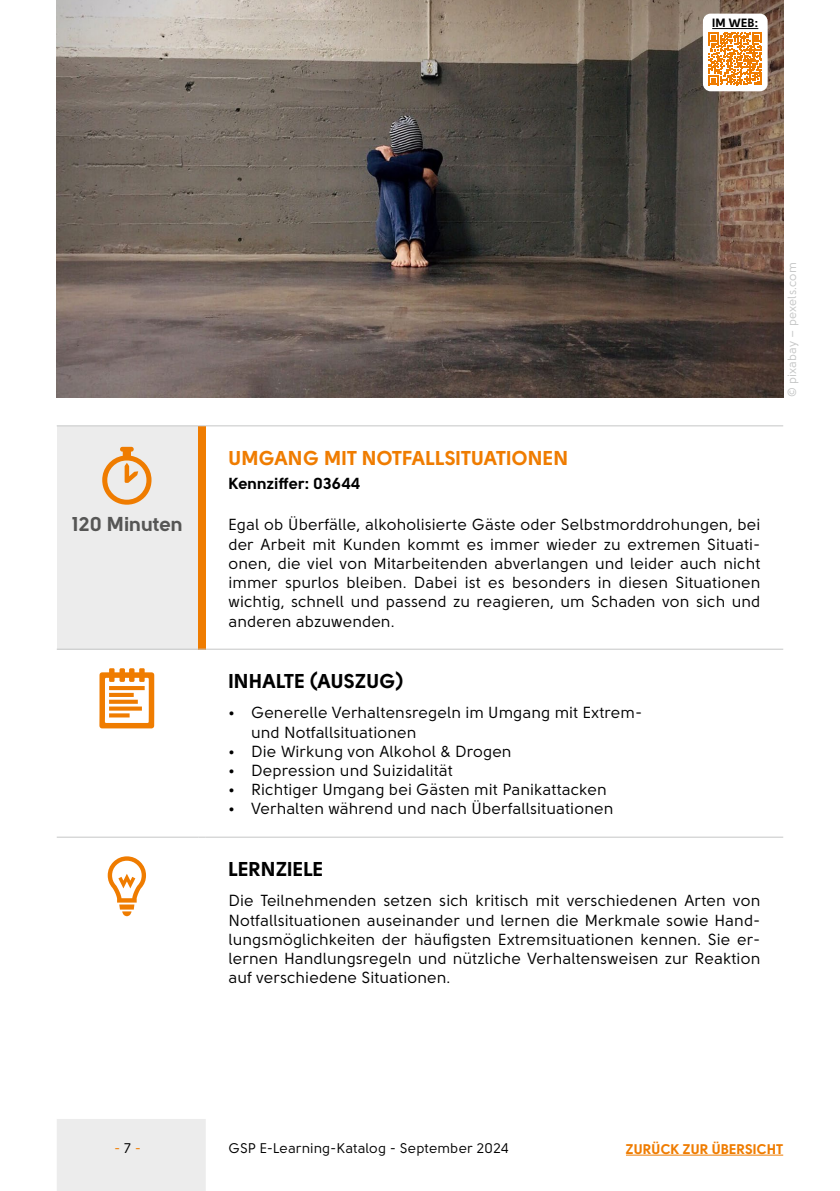
<style>
.page{position:relative;width:840px;height:1191px;background:#fff}
.page>*{position:absolute;margin:0;border:0;box-sizing:border-box;transform-origin:0 0}
.t1{font:70px "Heydings Icons";color:#ef7c00}
.t2{font:700 20px "Solomon Sans";letter-spacing:-.005em;color:#ef7c00}
.t3{font:700 20px "Solomon Sans";color:#000}
.t4{font:700 20px "Solomon Sans";letter-spacing:-.005em;color:#565655}
.t5{font:16px/19.2px "Solomon Sans";color:#000;text-align:justify}
.t6{font:700 16px "Solomon Sans";color:#000}
.t7{font:14px "Solomon Sans";color:#000}
.t8{font:700 14px "Solomon Sans";letter-spacing:-.01em;color:#ef7c00}
.t9{font:14px "Solomon Sans";color:#ef7c00}
.t10{font:12px "Solomon Sans";color:#c5c6c6}
.t11{font:700 12px "Solomon Sans";color:#000}
.s1{color:#000}
</style>
<div class="page">
<div style="left:57px;top:1119px;width:149px;height:72px;background:#ececec"></div>
<hr style="left:625px;top:1154px;width:157px;height:1px;background:#ef7c00">
<img style="left:57px;top:0;width:725px;height:397px">
<div style="left:57px;top:426px;width:141px;height:223px;background:#ececec"></div>
<div style="left:198px;top:426px;width:8px;height:223px;background:#ef7c00"></div>
<hr style="left:57px;top:425px;width:141px;height:1px;background:#c5c6c6">
<hr style="left:206px;top:425px;width:576px;height:1px;background:#c5c6c6">
<hr style="left:57px;top:648px;width:141px;height:1px;background:#c5c6c6">
<hr style="left:206px;top:648px;width:576px;height:1px;background:#c5c6c6">
<hr style="left:57px;top:836px;width:141px;height:1px;background:#c5c6c6">
<hr style="left:206px;top:836px;width:576px;height:1px;background:#c5c6c6">
<div style="left:702px;top:14px;width:65px;height:77px;background:#fff;border-radius:8px"></div>
<svg style="left:708px;top:32px;width:53px;height:53px"></svg>
<hr style="left:711px;top:28px;width:46px;height:1px;background:#000">
<p class="t11" style="left:711px;top:16px;width:48px">IM WEB:</p>
<p class="t4" style="left:72px;top:512px;width:112px">120 Minuten</p>
<p class="t2" style="left:228px;top:446px;width:341px">UMGANG MIT NOTFALLSITUATIONEN</p>
<p class="t6" style="left:228px;top:474px;width:133px">Kennziffer: 03644</p>
<p class="t5" style="left:228px;top:515px;width:533px">Egal ob Überfälle, alkoholisierte Gäste oder Selbstmorddrohungen, bei der Arbeit mit Kunden kommt es immer wieder zu extremen Situati&shy;onen, die viel von Mitarbeitenden abverlangen und leider auch nicht immer spurlos bleiben. Dabei ist es besonders in diesen Situationen wichtig, schnell und passend zu reagieren, um Schaden von sich und anderen abzuwenden.</p>
<p class="t3" style="left:228px;top:669px;width:177px">INHALTE (AUSZUG)</p>
<p class="t5" style="left:251px;top:703px;width:392px;text-indent:-23px">• Generelle Verhaltensregeln im Umgang mit Extrem&shy;und Notfallsituationen</p>
<p class="t5" style="left:228px;top:742px;width:284px">• Die Wirkung von Alkohol &amp; Drogen</p>
<p class="t5" style="left:228px;top:761px;width:226px">• Depression und Suizidalität</p>
<p class="t5" style="left:228px;top:780px;width:380px">• Richtiger Umgang bei Gästen mit Panikattacken</p>
<p class="t5" style="left:228px;top:799px;width:386px">• Verhalten während und nach Überfallsituationen</p>
<h1 class="t1" style="left:93px;top:850px;width:71px">●</h1>
<p class="t3" style="left:228px;top:857px;width:97px">LERNZIELE</p>
<p class="t5" style="left:228px;top:891px;width:533px">Die Teilnehmenden setzen sich kritisch mit verschiedenen Arten von Notfallsituationen auseinander und lernen die Merkmale sowie Hand&shy;lungsmöglichkeiten der häufigsten Extremsituationen kennen. Sie er&shy;lernen Handlungsregeln und nützliche Verhaltensweisen zur Reaktion auf verschiedene Situationen.</p>
<p class="t10" style="left:785px;top:397px;width:136px;rotate:-90deg">© pixabay – pexels.com</p>
<p class="t9" style="left:114px;top:1140px;width:29px">- <span class="s1">7</span> -</p>
<p class="t7" style="left:228px;top:1140px;width:282px">GSP E-Learning-Katalog - September 2024</p>
<p class="t8" style="left:625px;top:1140px;width:159px">ZURÜCK ZUR ÜBERSICHT</p>
</div>
